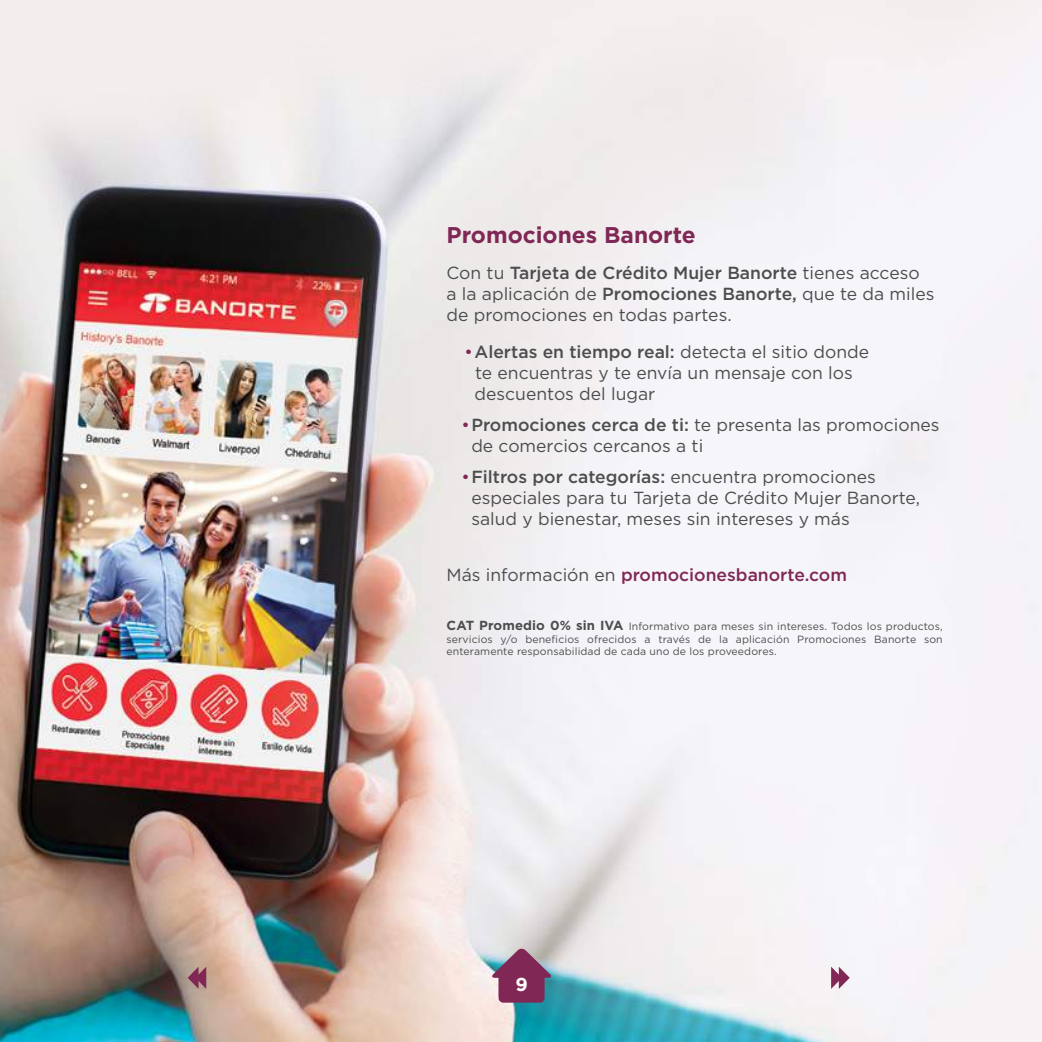
<style>
.page{position:relative;width:1042px;height:1042px;background:#fff}
.page>*{position:absolute;margin:0;border:0;box-sizing:border-box;transform-origin:0 0}
.t1{font:700 22.75px "Gotham";color:#802755}
.t2{font:700 18.72px "Gotham";color:#fff}
.t3{font:17.5px/21px "Gotham";color:#4d4d4f}
.t4{font:500 17.5px "Gotham";color:#802755}
.t5{font:10.5px/12.2px "Gotham";letter-spacing:.01em;color:#4d4d4f;text-align:justify}
.s1{font-weight:500}
.s2{color:#802755}
.s3{font-weight:400;color:#4d4d4f}
.s4{font-weight:700;font-size:13.12px}
</style>
<div class="page">
<img style="left:0;top:0;width:1042px;height:1042px">
<svg style="left:188px;top:966px;width:18px;height:23px"></svg>
<svg style="left:831px;top:966px;width:19px;height:23px"></svg>
<svg style="left:492px;top:948px;width:59px;height:54px;background:#8d5c7b"></svg>
<h1 class="t1" style="left:446px;top:220px;width:251px">Promociones Banorte</h1>
<p class="t3" style="left:446px;top:262px;width:489px">Con tu <span class="s1">Tarjeta de Crédito Mujer Banorte</span> tienes acceso<br>a la aplicación de <span class="s1">Promociones Banorte,</span> que te da miles de promociones en todas partes.</p>
<p class="t3" style="left:474px;top:341px;width:396px;text-indent:-10px"><span class="s2">•</span><span class="s1">Alertas en tiempo real:</span> detecta el sitio donde te encuentras y te envía un mensaje con los descuentos del lugar</p>
<p class="t3" style="left:471px;top:414px;width:470px;text-indent:-10px"><span class="s2">•</span><span class="s1">Promociones cerca de ti:</span> te presenta las promociones de comercios cercanos a ti</p>
<p class="t3" style="left:471px;top:465px;width:450px;text-indent:-10px"><span class="s2">•</span><span class="s1">Filtros por categorías:</span> encuentra promociones especiales para tu Tarjeta de Crédito Mujer Banorte, salud y bienestar, meses sin intereses y más</p>
<p class="t4" style="left:446px;top:564px;width:402px"><span class="s3">Más información en</span> promocionesbanorte.com</p>
<p class="t5" style="left:446px;top:620px;width:498px"><span class="s4">CAT Promedio 0% sin IVA</span> Informativo para meses sin intereses. Todos los productos, servicios y/o beneficios ofrecidos a través de la aplicación Promociones Banorte son enteramente responsabilidad de cada uno de los proveedores.</p>
<p class="t2" style="left:515px;top:971px;width:14px">9</p>
</div>
